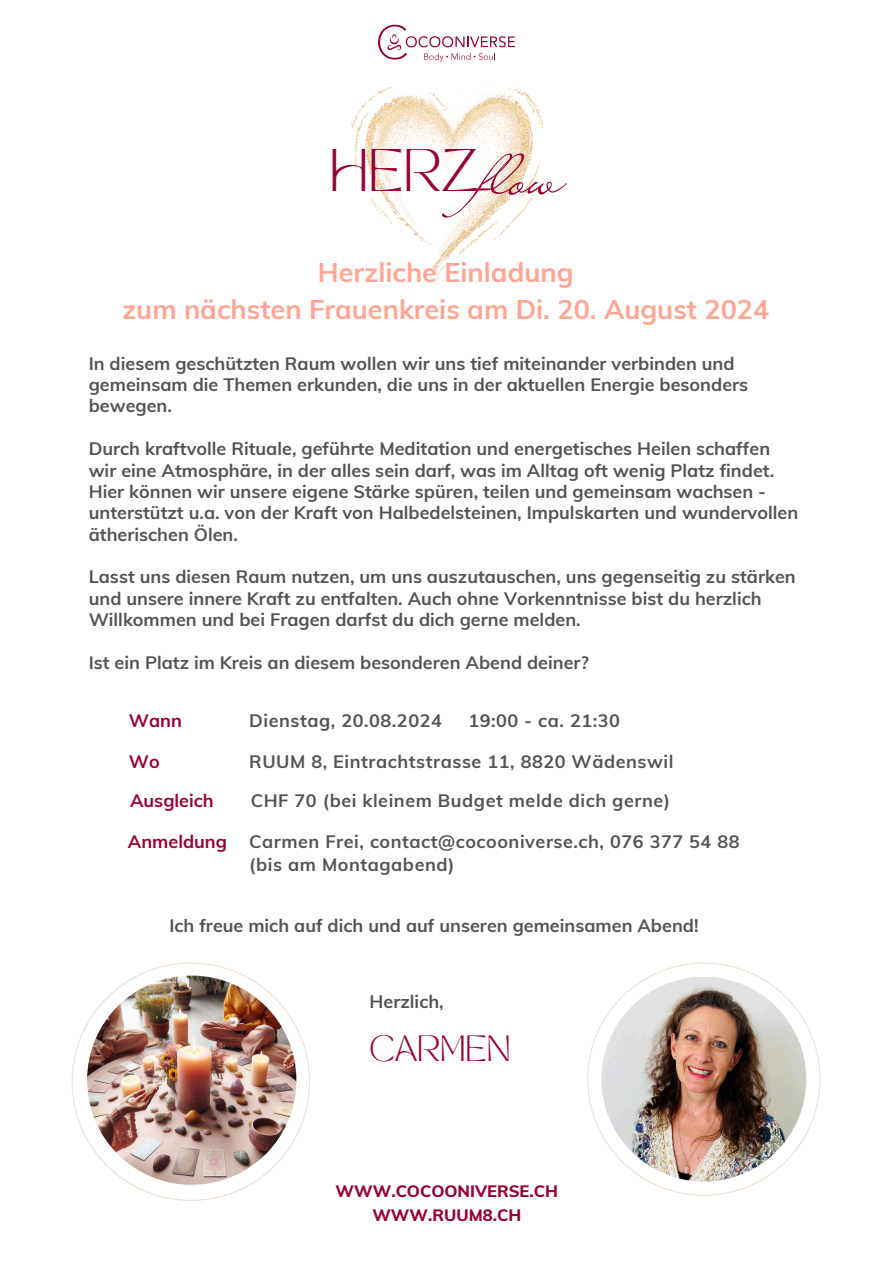
<style>
.page{position:relative;width:894px;height:1264px;background:#fff}
.page>*{position:absolute;margin:0;border:0;box-sizing:border-box;transform-origin:0 0}
.t1{font:57px "Liana";color:#903}
.t2{font:42px "TAN MONCHERI Regular";color:#903}
.t3{font:700 27px/37.2px "Muli";color:#ffa593;text-align:center}
.t4{font:25.5px "TAN MONCHERI Regular";color:#903}
.t5{font:700 18px/21.3px "Muli";color:#545454}
.t6{font:700 18px "Muli";letter-spacing:.03em;color:#545454}
.t7{font:700 18px "Muli";color:#903}
.t8{font:800 16.5px/24.8px "Muli";color:#903;text-align:center}
</style>
<div class="page">
<svg style="left:587px;top:962px;width:233px;height:233px"></svg>
<img style="left:601px;top:976px;width:205px;height:205px;border-radius:50%">
<svg style="left:378px;top:25px;width:137px;height:37px"></svg>
<img style="left:350px;top:87px;width:192px;height:194px">
<svg style="left:72px;top:962px;width:238px;height:238px"></svg>
<img style="left:87px;top:975px;width:209px;height:209px;border-radius:50%">
<p class="t2" style="left:329px;top:148px;width:149px">HERZ</p>
<p class="t1" style="left:480px;top:140px;width:85px">flow</p>
<h4 class="t3" style="left:122px;top:253px;width:648px">Herzliche Einladung<br>zum nächsten Frauenkreis am Di. 20. August 2024</h4>
<p class="t5" style="left:89px;top:352px;width:660px">In diesem geschützten Raum wollen wir uns tief miteinander verbinden und gemeinsam die Themen erkunden, die uns in der aktuellen Energie besonders bewegen.</p>
<p class="t5" style="left:89px;top:437px;width:710px">Durch kraftvolle Rituale, geführte Meditation und energetisches Heilen schaffen wir eine Atmosphäre, in der alles sein darf, was im Alltag oft wenig Platz findet.<br>Hier können wir unsere eigene Stärke spüren, teilen und gemeinsam wachsen - unterstützt u.a. von der Kraft von Halbedelsteinen, Impulskarten und wundervollen ätherischen Ölen.</p>
<p class="t5" style="left:89px;top:566px;width:708px">Lasst uns diesen Raum nutzen, um uns auszutauschen, uns gegenseitig zu stärken und unsere innere Kraft zu entfalten. Auch ohne Vorkenntnisse bist du herzlich<br>Willkommen und bei Fragen darfst du dich gerne melden.</p>
<p class="t5" style="left:89px;top:651px;width:501px">Ist ein Platz im Kreis an diesem besonderen Abend deiner?</p>
<p class="t7" style="left:129px;top:709px;width:55px">Wann</p>
<p class="t7" style="left:129px;top:750px;width:32px">Wo</p>
<p class="t6" style="left:249px;top:708px;width:194px">Dienstag, 20.08.2024</p>
<p class="t5" style="left:468px;top:709px;width:153px">19:00 - ca. 21:30</p>
<p class="t6" style="left:249px;top:750px;width:425px">RUUM 8, Eintrachtstrasse 11, 8820 Wädenswil</p>
<p class="t7" style="left:130px;top:789px;width:85px">Ausgleich</p>
<p class="t6" style="left:251px;top:788px;width:421px">CHF 70 (bei kleinem Budget melde dich gerne)</p>
<p class="t7" style="left:128px;top:830px;width:101px">Anmeldung</p>
<p class="t6" style="left:249px;top:830px;width:491px">Carmen Frei, contact@cocooniverse.ch, 076 377 54 88</p>
<p class="t6" style="left:249px;top:852px;width:207px">(bis am Montagabend)</p>
<p class="t5" style="left:169px;top:914px;width:530px">Ich freue mich auf dich und auf unseren gemeinsamen Abend!</p>
<p class="t5" style="left:369px;top:990px;width:76px">Herzlich,</p>
<p class="t4" style="left:369px;top:1035px;width:143px">CARMEN</p>
<h2 class="t8" style="left:335px;top:1177px;width:224px">WWW.COCOONIVERSE.CH<br>WWW.RUUM8.CH</h2>
</div>
